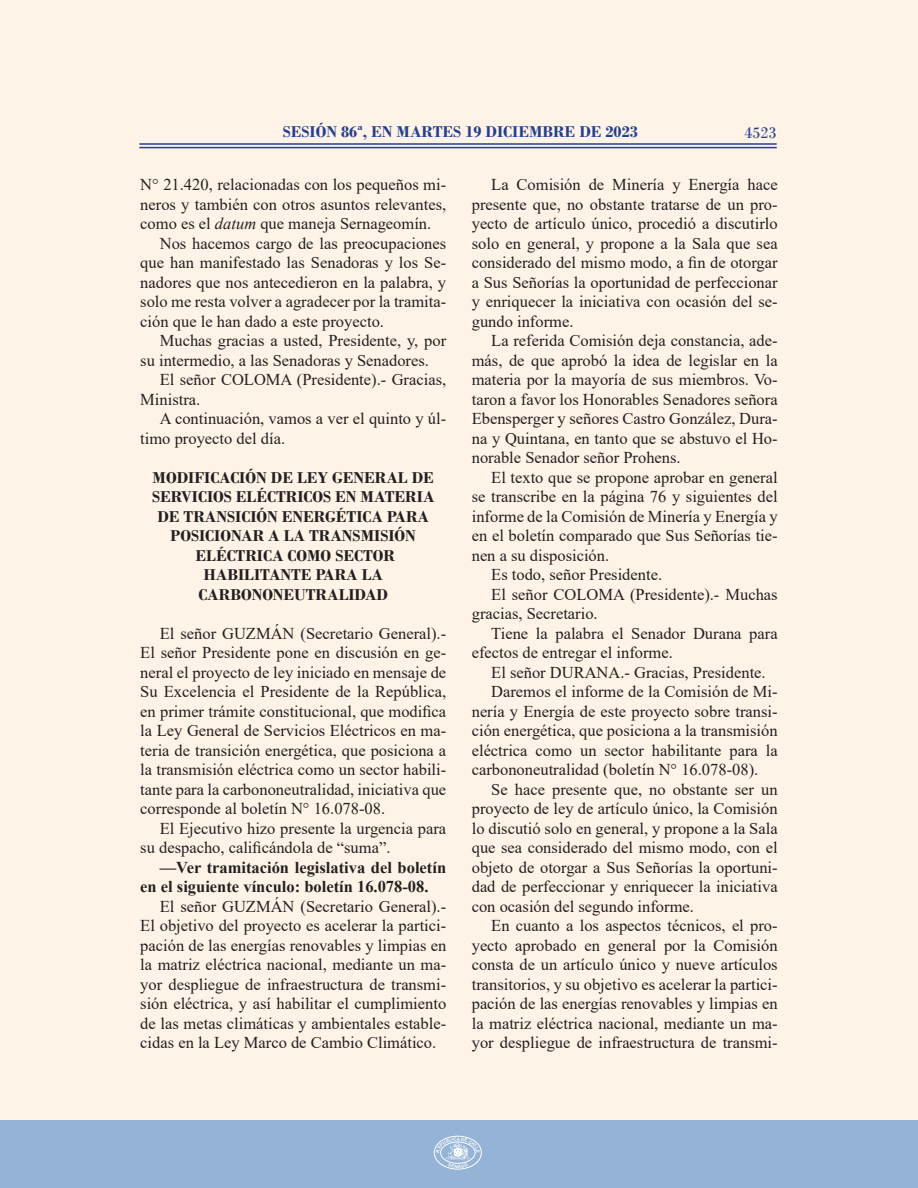
<style>
.page{position:relative;width:918px;height:1188px;background:#fff}
.page>*{position:absolute;margin:0;border:0;box-sizing:border-box;transform-origin:0 0}
.Párrafo_Texto_Sesión{font:16.5px/19.5px "Times New Roman";color:#231f20;text-align:justify}
.TITULOS_ALTAS_SESION{font:700 16.5px/19.5px "Bodoni";color:#231f20;text-align:center}
.Párrafo_Texto_Sesión-2{font:700 16.5px/19.5px "Times New Roman";color:#231f20}
.t1{font:700 16.5px "Bodoni";color:#253f8e}
.t2{font:16.5px "Bodoni";color:#253f8e}
.t3{font:700 4.5px "Arial";color:#fff}
.s1{font-style:italic}
</style>
<div class="page">
<div style="left:0;top:1120px;width:918px;height:68px;background:#95b3d7"></div>
<div style="left:434px;top:1136px;width:48px;height:33px;border:1px solid #fff;border-radius:50%"></div>
<hr style="left:139px;top:147px;width:638px;height:1px;background:#253f8e">
<hr style="left:139px;top:143px;width:638px;height:2px;background:#253f8e">
<svg style="left:436px;top:1137px;width:44px;height:31px"></svg>
<p class="t1" style="left:283px;top:122px;width:357px">SESIÓN 86ª, EN MARTES 19 DICIEMBRE DE 2023</p>
<p class="t2" style="left:744px;top:123px;width:34px">4523</p>
<p class="Párrafo_Texto_Sesión" style="left:140px;top:174px;width:307px">N° 21.420, relacionadas con los pequeños mi&shy;neros y también con otros asuntos relevantes, como es el <span class="s1">datum</span> que maneja Sernageomín.</p>
<p class="Párrafo_Texto_Sesión" style="left:140px;top:233px;width:307px;text-indent:20px">Nos hacemos cargo de las preocupaciones que han manifestado las Senadoras y los Se&shy;nadores que nos antecedieron en la palabra, y solo me resta volver a agradecer por la tramita&shy;ción que le han dado a este proyecto.</p>
<p class="Párrafo_Texto_Sesión" style="left:140px;top:330px;width:307px;text-indent:20px">Muchas gracias a usted, Presidente, y, por su intermedio, a las Senadoras y Senadores.</p>
<p class="Párrafo_Texto_Sesión" style="left:140px;top:369px;width:307px;text-indent:20px">El señor COLOMA (Presidente).- Gracias,<br>Ministra.</p>
<p class="Párrafo_Texto_Sesión" style="left:140px;top:408px;width:307px;text-indent:20px">A continuación, vamos a ver el quinto y úl&shy;timo proyecto del día.</p>
<p class="TITULOS_ALTAS_SESION" style="left:152px;top:467px;width:284px">MODIFICACIÓN DE LEY GENERAL DE<br>SERVICIOS ELÉCTRICOS EN MATERIA<br>DE TRANSICIÓN ENERGÉTICA PARA</p>
<p class="TITULOS_ALTAS_SESION" style="left:171px;top:526px;width:247px">POSICIONAR A LA TRANSMISIÓN</p>
<p class="TITULOS_ALTAS_SESION" style="left:196px;top:545px;width:201px">ELÉCTRICA COMO SECTOR</p>
<p class="TITULOS_ALTAS_SESION" style="left:203px;top:565px;width:181px">HABILITANTE PARA LA</p>
<p class="TITULOS_ALTAS_SESION" style="left:198px;top:584px;width:191px">CARBONONEUTRALIDAD</p>
<p class="Párrafo_Texto_Sesión" style="left:140px;top:623px;width:307px;text-indent:20px">El señor GUZMÁN (Secretario General).- El señor Presidente pone en discusión en ge&shy;neral el proyecto de ley iniciado en mensaje de Su Excelencia el Presidente de la República, en primer trámite constitucional, que modifica la Ley General de Servicios Eléctricos en ma&shy;teria de transición energética, que posiciona a la transmisión eléctrica como un sector habili&shy;tante para la carbononeutralidad, iniciativa que corresponde al boletín N° 16.078-08.</p>
<p class="Párrafo_Texto_Sesión" style="left:140px;top:818px;width:307px;text-indent:20px">El Ejecutivo hizo presente la urgencia para su despacho, calificándola de “suma”.</p>
<p class="Párrafo_Texto_Sesión-2" style="left:140px;top:857px;width:307px;text-indent:20px">—Ver tramitación legislativa del boletín en el siguiente vínculo: boletín 16.078-08.</p>
<p class="Párrafo_Texto_Sesión" style="left:140px;top:896px;width:307px;text-indent:20px">El señor GUZMÁN (Secretario General).- El objetivo del proyecto es acelerar la partici&shy;pación de las energías renovables y limpias en la matriz eléctrica nacional, mediante un ma&shy;yor despliegue de infraestructura de transmi&shy;sión eléctrica, y así habilitar el cumplimiento de las metas climáticas y ambientales estable&shy;cidas en la Ley Marco de Cambio Climático.</p>
<p class="Párrafo_Texto_Sesión" style="left:472px;top:174px;width:307px;text-indent:20px">La Comisión de Minería y Energía hace presente que, no obstante tratarse de un pro&shy;yecto de artículo único, procedió a discutirlo solo en general, y propone a la Sala que sea considerado del mismo modo, a fin de otorgar a Sus Señorías la oportunidad de perfeccionar y enriquecer la iniciativa con ocasión del se&shy;gundo informe.</p>
<p class="Párrafo_Texto_Sesión" style="left:472px;top:330px;width:307px;text-indent:20px">La referida Comisión deja constancia, ade&shy;más, de que aprobó la idea de legislar en la materia por la mayoría de sus miembros. Vo&shy;taron a favor los Honorables Senadores señora Ebensperger y señores Castro González, Dura&shy;na y Quintana, en tanto que se abstuvo el Ho&shy;norable Senador señor Prohens.</p>
<p class="Párrafo_Texto_Sesión" style="left:472px;top:467px;width:307px;text-indent:20px">El texto que se propone aprobar en general se transcribe en la página 76 y siguientes del informe de la Comisión de Minería y Energía y en el boletín comparado que Sus Señorías tie&shy;nen a su disposición.</p>
<p class="Párrafo_Texto_Sesión" style="left:491px;top:564px;width:172px">Es todo, señor Presidente.</p>
<p class="Párrafo_Texto_Sesión" style="left:472px;top:584px;width:307px;text-indent:20px">El señor COLOMA (Presidente).- Muchas gracias, Secretario.</p>
<p class="Párrafo_Texto_Sesión" style="left:472px;top:623px;width:307px;text-indent:20px">Tiene la palabra el Senador Durana para efectos de entregar el informe.</p>
<p class="Párrafo_Texto_Sesión" style="left:491px;top:662px;width:276px">El señor DURANA.- Gracias, Presidente.</p>
<p class="Párrafo_Texto_Sesión" style="left:472px;top:681px;width:307px;text-indent:20px">Daremos el informe de la Comisión de Mi&shy;nería y Energía de este proyecto sobre transi&shy;ción energética, que posiciona a la transmisión eléctrica como un sector habilitante para la carbononeutralidad (boletín N° 16.078-08).</p>
<p class="Párrafo_Texto_Sesión" style="left:472px;top:779px;width:307px;text-indent:20px">Se hace presente que, no obstante ser un proyecto de ley de artículo único, la Comisión lo discutió solo en general, y propone a la Sala que sea considerado del mismo modo, con el objeto de otorgar a Sus Señorías la oportuni&shy;dad de perfeccionar y enriquecer la iniciativa con ocasión del segundo informe.</p>
<p class="Párrafo_Texto_Sesión" style="left:472px;top:915px;width:307px;text-indent:20px">En cuanto a los aspectos técnicos, el pro&shy;yecto aprobado en general por la Comisión consta de un artículo único y nueve artículos transitorios, y su objetivo es acelerar la partici&shy;pación de las energías renovables y limpias en la matriz eléctrica nacional, mediante un ma&shy;yor despliegue de infraestructura de transmi-</p>
<p class="t3" style="left:457px;top:1136px;width:5px">A</p>
</div>
